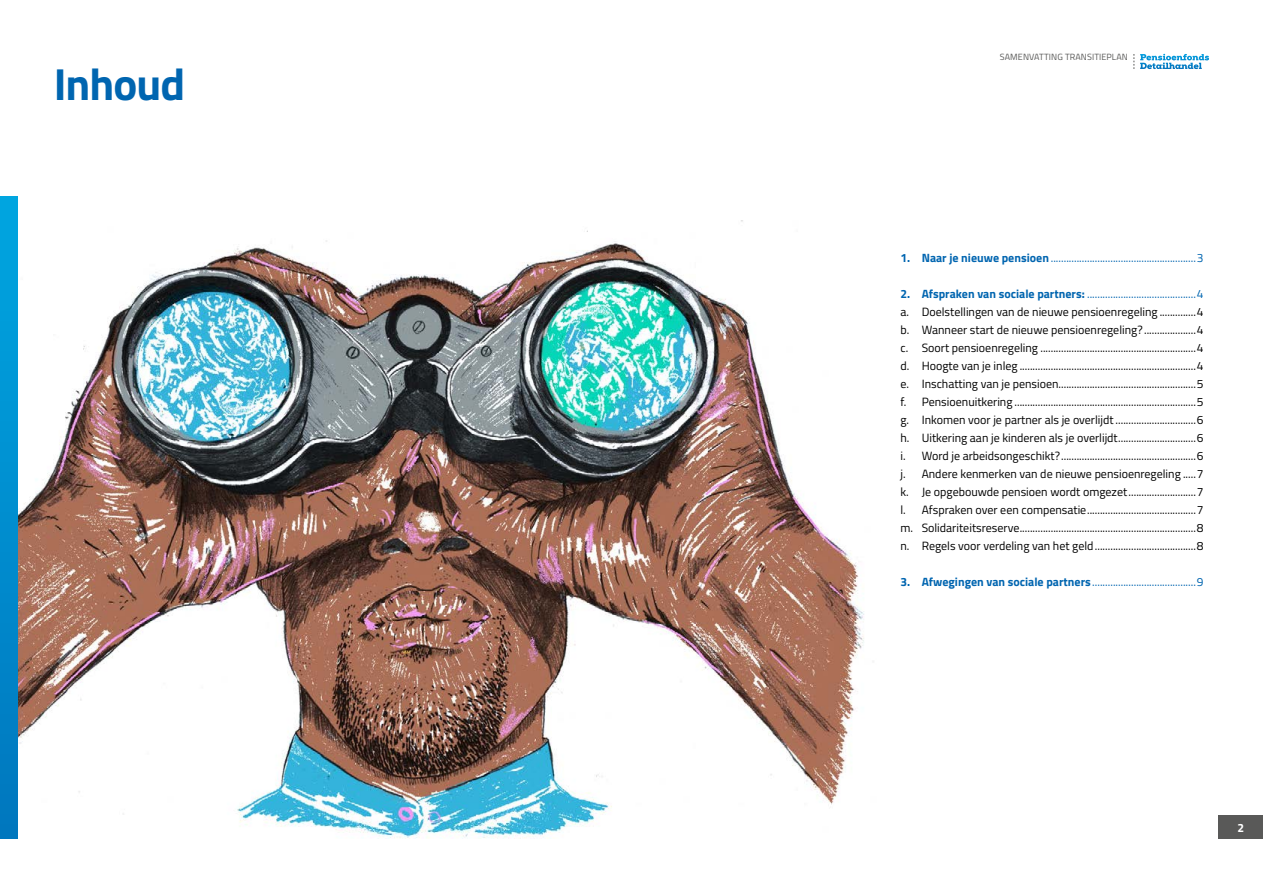
<style>
.page{position:relative;width:1263px;height:893px;background:#fff}
.page>*{position:absolute;margin:0;border:0;box-sizing:border-box;transform-origin:0 0}
.t1{font:700 45px "Titillium";letter-spacing:-.02em;color:#0065b0}
.t2{font:12px/18px "Titillium";color:#000;text-align:justify}
.t3{font:12px "Titillium";color:#0065b0}
.t4{font:700 12px "Titillium";color:#fff}
.t5{font:9px "Titillium";letter-spacing:.01em;color:#595958}
.s1{font-weight:700}
.s2{font-weight:700;color:#0065b0}
.s3{color:#0065b0}
</style>
<div class="page">
<div style="left:1218px;top:815px;width:45px;height:24px;background:#595958"></div>
<svg style="left:1134px;top:54px;width:75px;height:15px"></svg>
<img style="left:17px;top:217px;width:847px;height:622px">
<div style="left:0;top:197px;width:17px;height:642px;background:linear-gradient(to bottom,#00a6e0,#0077be)"></div>
<h1 class="t1" style="left:54px;top:50px;width:133px">Inhoud</h1>
<p class="t5" style="left:1000px;top:50px;width:129px">SAMENVATTING TRANSITIEPLAN</p>
<p class="t3" style="left:900px;top:249px;width:304px"><span class="s1">1. Naar je nieuwe pensioen</span> ........................................................3</p>
<p class="t2" style="left:900px;top:284px;width:305px"><span class="s2">2. Afspraken van sociale partners:</span> <span class="s3">..........................................4 </span>a. Doelstellingen van de nieuwe pensioenregeling ..............4 b. Wanneer start de nieuwe pensioenregeling? ....................4 c. Soort pensioenregeling ............................................................4 d. Hoogte van je inleg ....................................................................4 e. Inschatting van je pensioen.....................................................5 f. Pensioenuitkering ......................................................................5 g. Inkomen voor je partner als je overlijdt ...............................6 h. Uitkering aan je kinderen als je overlijdt..............................6 i. Word je arbeidsongeschikt?....................................................6 j. Andere kenmerken van de nieuwe pensioenregeling .....7 k. Je opgebouwde pensioen wordt omgezet..........................7 l. Afspraken over een compensatie..........................................7 m. Solidariteitsreserve....................................................................8 n. Regels voor verdeling van het geld.......................................8</p>
<p class="t3" style="left:900px;top:573px;width:304px"><span class="s1">3. Afwegingen van sociale partners</span> ........................................9</p>
<p class="t4" style="left:1237px;top:818px;width:8px">2</p>
</div>
